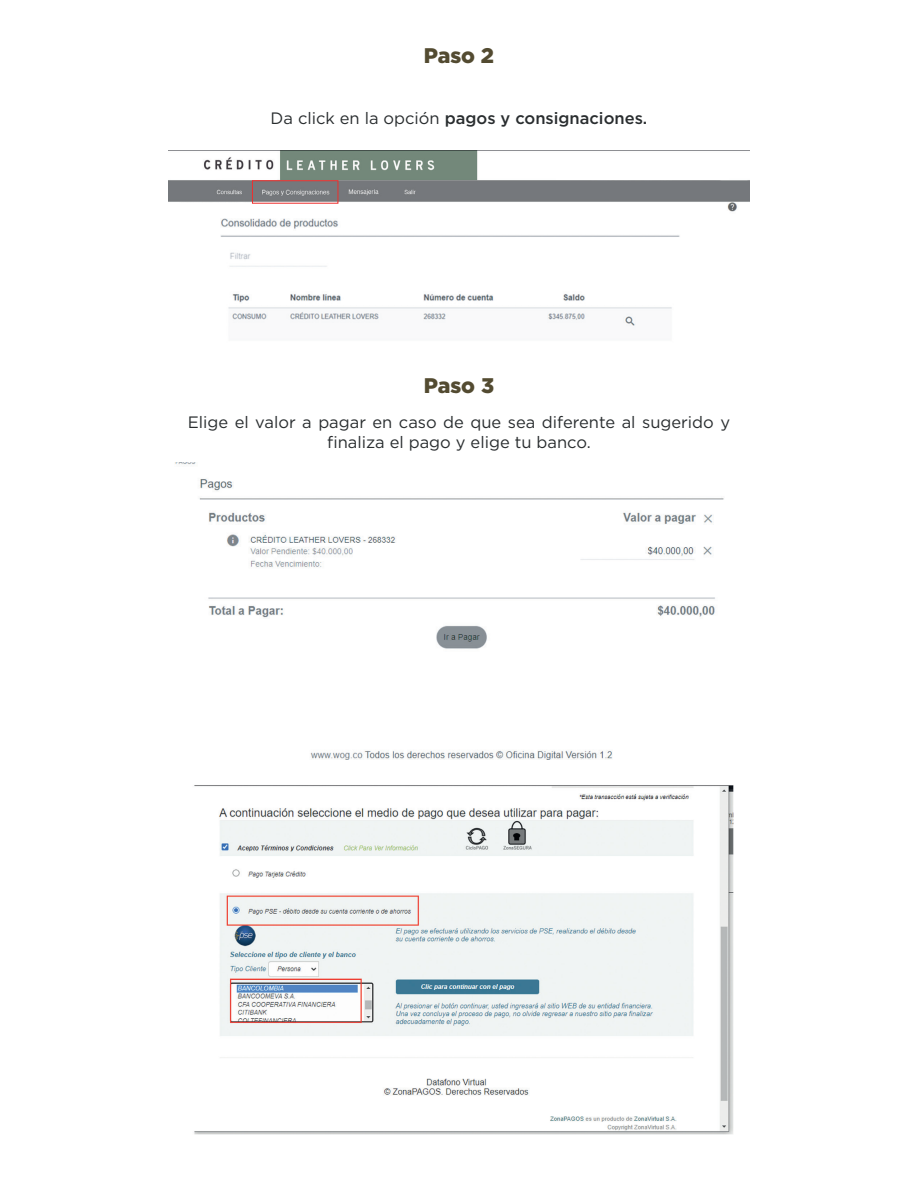
<style>
.page{position:relative;width:918px;height:1188px;background:#fff}
.page>*{position:absolute;margin:0;border:0;box-sizing:border-box;transform-origin:0 0}
.t1{font:900 21.15px "Gotham";color:#534b31}
.t2{font:16.5px/19.8px "Gotham";color:#292d2f;text-align:center}
.t3{font:500 16.5px "Gotham";color:#292d2f}
.s1{font-weight:400}
</style>
<div class="page">
<img style="left:168px;top:151px;width:582px;height:61px">
<img style="left:220px;top:218px;width:460px;height:108px">
<div style="left:170px;top:203px;width:99px;height:14px;background:#fff"></div>
<div style="left:557px;top:153px;width:172px;height:27px;background:#fff"></div>
<div style="left:252px;top:180px;width:86px;height:24px;border:1px solid #ee2f2d"></div>
<img style="left:194px;top:785px;width:540px;height:350px">
<img style="left:175px;top:463px;width:549px;height:297px">
<p class="t1" style="left:424px;top:43px;width:72px">Paso 2</p>
<p class="t3" style="left:271px;top:108px;width:378px"><span class="s1">Da click en la opción</span> pagos y consignaciones.</p>
<p class="t1" style="left:424px;top:373px;width:72px">Paso 3</p>
<p class="t2" style="left:188px;top:412px;width:544px">Elige el valor a pagar en caso de que sea diferente al sugerido y finaliza el pago y elige tu banco.</p>
</div>
